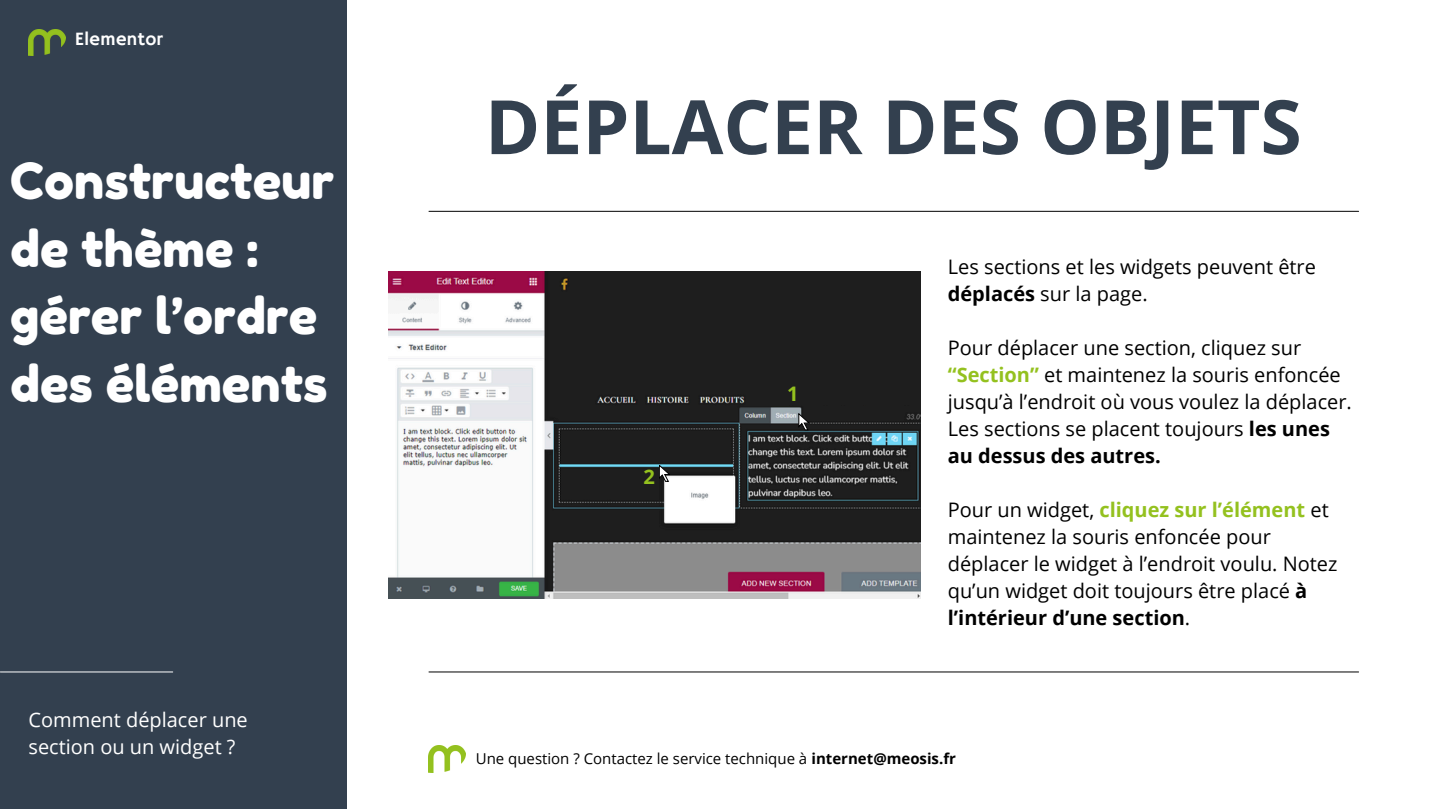
<style>
.page{position:relative;width:1440px;height:810px;background:#fff}
.page>*{position:absolute;margin:0;border:0;box-sizing:border-box;transform-origin:0 0}
.t1{font:700 75px "Open Sans";color:#33404f}
.t2{font:50px/67.5px "Fredoka One";color:#fff}
.t3{font:700 20.1px "Open Sans";color:#94c11f}
.t4{font:20px/27px "Open Sans";color:#000}
.t5{font:20px/27px "Open Sans";color:#fff}
.t6{font:18.8px "Hammersmith One";color:#fff}
.t7{font:15px "Open Sans";color:#000}
.s1{font-weight:700}
.s2{font-weight:700;color:#94c11f}
</style>
<div class="page">
<div style="left:0;top:0;width:347px;height:809px;background:#33404f"></div>
<img style="left:28px;top:29px;width:37px;height:27px">
<hr style="left:429px;top:211px;width:930px;height:1px;background:#000">
<hr style="left:429px;top:672px;width:930px;height:1px;background:#000">
<hr style="left:0;top:672px;width:173px;height:1px;background:#fff">
<img style="left:429px;top:746px;width:36px;height:26px">
<img style="left:389px;top:272px;width:532px;height:326px">
<div style="left:577px;top:272px;width:344px;height:110px;background:#1e1e1e"></div>
<div style="left:749px;top:369px;width:172px;height:36px;background:#1e1e1e"></div>
<svg style="left:659px;top:465px;width:11px;height:17px"></svg>
<svg style="left:799px;top:414px;width:10px;height:16px"></svg>
<p class="t6" style="left:75px;top:28px;width:89px">Elementor</p>
<p class="t2" style="left:10px;top:147px;width:326px">Constructeur de thème :</p>
<p class="t2" style="left:10px;top:282px;width:319px">gérer l’ordre des éléments</p>
<p class="t5" style="left:28px;top:706px;width:221px">Comment déplacer une section ou un widget ?</p>
<p class="t1" style="left:485px;top:74px;width:818px">DÉPLACER DES OBJETS</p>
<h3 class="t3" style="left:644px;top:463px;width:13px">2</h3>
<p class="t3" style="left:787px;top:380px;width:13px">1</p>
<h3 class="t4" style="left:948px;top:252px;width:370px">Les sections et les widgets peuvent être <span class="s1">déplacés</span> sur la page.</h3>
<h1 class="t4" style="left:948px;top:333px;width:406px">Pour déplacer une section, cliquez sur <span class="s2">“Section”</span> et maintenez la souris enfoncée jusqu’à l’endroit où vous voulez la déplacer.<br>Les sections se placent toujours <span class="s1">les unes au dessus des autres.</span></h1>
<p class="t4" style="left:948px;top:495px;width:391px">Pour un widget, <span class="s2">cliquez sur l’élément</span> et maintenez la souris enfoncée pour déplacer le widget à l’endroit voulu. Notez qu’un widget doit toujours être placé <span class="s1">à l’intérieur d’une section</span>.</p>
<h2 class="t7" style="left:476px;top:748px;width:482px">Une question ? Contactez le service technique à <span class="s1">internet@meosis.fr</span></h2>
</div>
